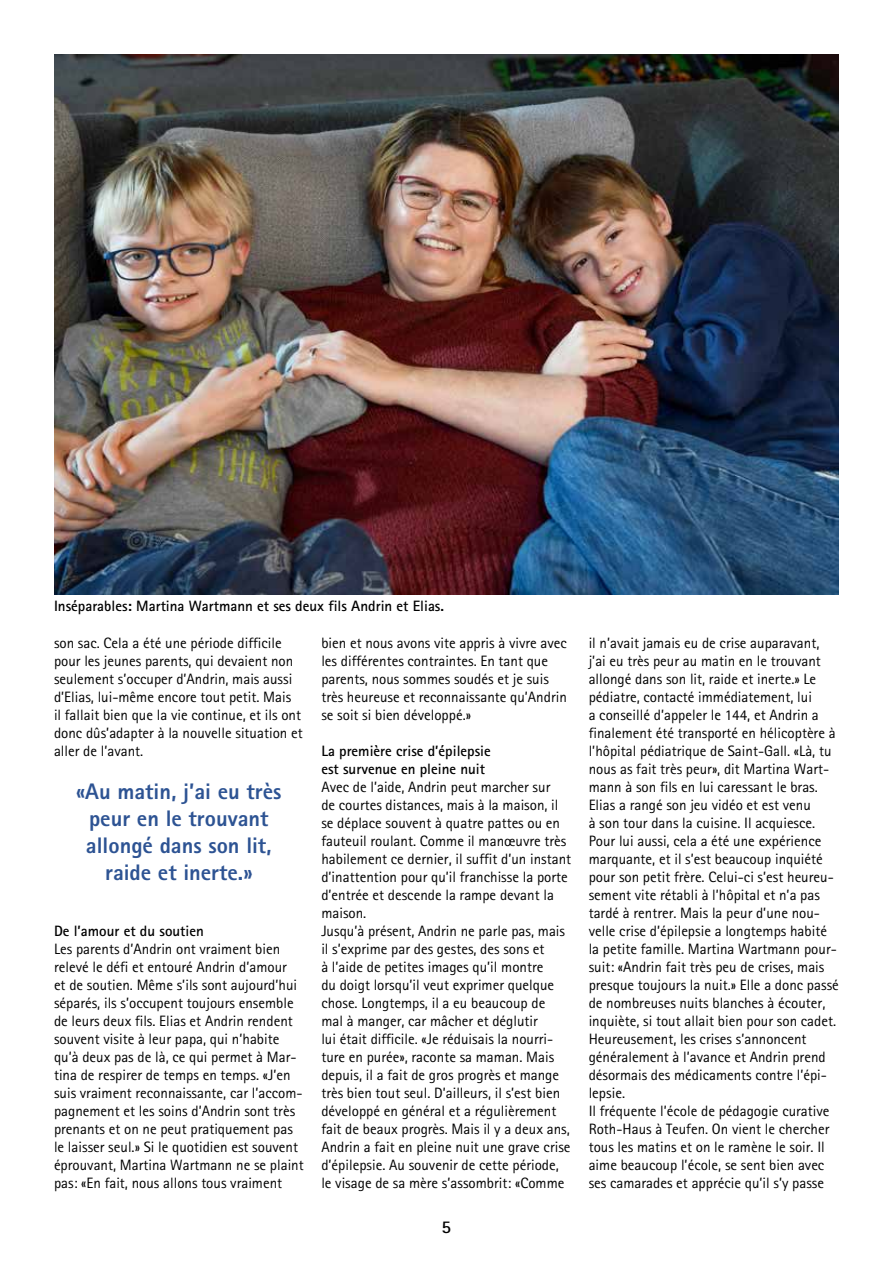
<style>
.page{position:relative;width:893px;height:1263px;background:#fff}
.page>*{position:absolute;margin:0;border:0;box-sizing:border-box;transform-origin:0 0}
.t1{font:800 22.5px/27px "Rotis Sans Serif";color:#2d5393;text-align:center}
.t2{font:700 18px "Rotis Sans Serif";color:#000}
.t3{font:15px/18px "Rotis Sans Serif";color:#000}
.t4{font:700 15px/18px "Rotis Sans Serif";color:#000}
</style>
<div class="page">
<img style="left:54px;top:54px;width:785px;height:540px">
<p class="t4" style="left:54px;top:597px;width:392px">Inséparables: Martina Wartmann et ses deux fils Andrin et Elias.</p>
<p class="t3" style="left:54px;top:634px;width:250px">son sac. Cela a été une période difficile pour les jeunes parents, qui devaient non seulement s’occuper d’Andrin, mais aussi d’Elias, lui-même encore tout petit. Mais<br>il fallait bien que la vie continue, et ils ont donc dûs’adapter à la nouvelle situation et aller de l’avant.</p>
<h1 class="t1" style="left:76px;top:778px;width:207px">«Au matin, j’ai eu très peur en le trouvant allongé dans son lit, raide et inerte.»</h1>
<p class="t4" style="left:54px;top:922px;width:151px">De l’amour et du soutien</p>
<p class="t3" style="left:54px;top:940px;width:251px">Les parents d’Andrin ont vraiment bien relevé le défi et entouré Andrin d’amour<br>et de soutien. Même s’ils sont aujourd’hui séparés, ils s’occupent toujours ensemble de leurs deux fils. Elias et Andrin rendent souvent visite à leur papa, qui n’habite qu’à deux pas de là, ce qui permet à Mar&shy;tina de respirer de temps en temps. «J’en suis vraiment reconnaissante, car l’accom&shy;pagnement et les soins d’Andrin sont très prenants et on ne peut pratiquement pas le laisser seul.» Si le quotidien est souvent éprouvant, Martina Wartmann ne se plaint pas: «En fait, nous allons tous vraiment</p>
<p class="t3" style="left:321px;top:634px;width:247px">bien et nous avons vite appris à vivre avec les différentes contraintes. En tant que parents, nous sommes soudés et je suis très heureuse et reconnaissante qu’Andrin se soit si bien développé.»</p>
<p class="t4" style="left:321px;top:742px;width:171px">La première crise d’épilepsie est survenue en pleine nuit</p>
<p class="t3" style="left:321px;top:778px;width:251px">Avec de l’aide, Andrin peut marcher sur<br>de courtes distances, mais à la maison, il se déplace souvent à quatre pattes ou en fauteuil roulant. Comme il manœuvre très habilement ce dernier, il suffit d’un instant d’inattention pour qu’il franchisse la porte d’entrée et descende la rampe devant la maison.<br>Jusqu’à présent, Andrin ne parle pas, mais il s’exprime par des gestes, des sons et<br>à l’aide de petites images qu’il montre<br>du doigt lorsqu’il veut exprimer quelque chose. Longtemps, il a eu beaucoup de<br>mal à manger, car mâcher et déglutir<br>lui était difficile. «Je réduisais la nourri&shy;ture en purée», raconte sa maman. Mais depuis, il a fait de gros progrès et mange très bien tout seul. D’ailleurs, il s’est bien développé en général et a régulièrement fait de beaux progrès. Mais il y a deux ans, Andrin a fait en pleine nuit une grave crise d’épilepsie. Au souvenir de cette période, le visage de sa mère s’assombrit: «Comme</p>
<p class="t2" style="left:442px;top:1215px;width:11px">5</p>
<p class="t3" style="left:589px;top:634px;width:252px">il n’avait jamais eu de crise auparavant, j’ai eu très peur au matin en le trouvant allongé dans son lit, raide et inerte.» Le pédiatre, contacté immédiatement, lui<br>a conseillé d’appeler le 144, et Andrin a finalement été transporté en hélicoptère à l’hôpital pédiatrique de Saint-Gall. «Là, tu nous as fait très peur», dit Martina Wart&shy;mann à son fils en lui caressant le bras.<br>Elias a rangé son jeu vidéo et est venu<br>à son tour dans la cuisine. Il acquiesce.<br>Pour lui aussi, cela a été une expérience marquante, et il s’est beaucoup inquiété pour son petit frère. Celui-ci s’est heureu&shy;sement vite rétabli à l’hôpital et n’a pas tardé à rentrer. Mais la peur d’une nou&shy;velle crise d’épilepsie a longtemps habité la petite famille. Martina Wartmann pour&shy;suit: «Andrin fait très peu de crises, mais presque toujours la nuit.» Elle a donc passé de nombreuses nuits blanches à écouter, inquiète, si tout allait bien pour son cadet.<br>Heureusement, les crises s’annoncent généralement à l’avance et Andrin prend désormais des médicaments contre l’épi&shy;lepsie.<br>Il fréquente l’école de pédagogie curative Roth-Haus à Teufen. On vient le chercher tous les matins et on le ramène le soir. Il aime beaucoup l’école, se sent bien avec ses camarades et apprécie qu’il s’y passe</p>
</div>
